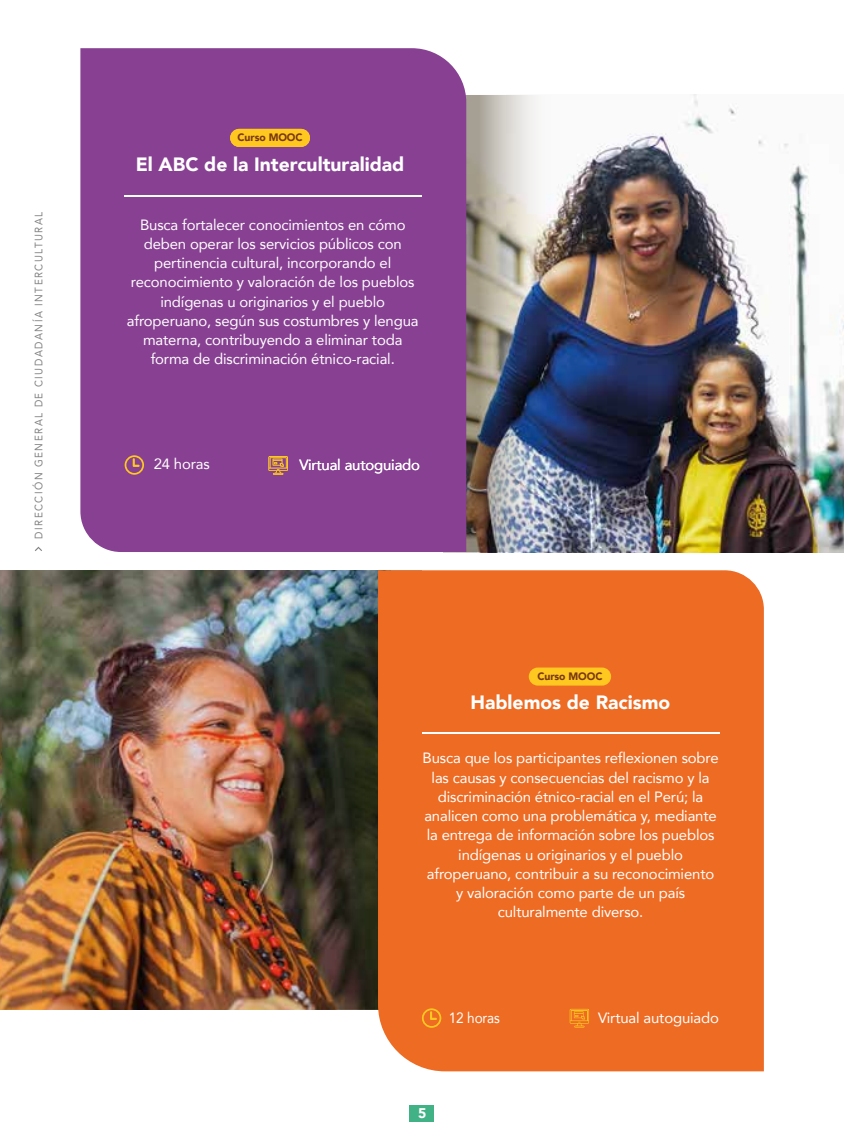
<style>
.page{position:relative;width:844px;height:1141px;background:#fff}
.page>*{position:absolute;margin:0;border:0;box-sizing:border-box;transform-origin:0 0}
.t1{font:900 19.25px "Avenir";color:#fff}
.t2{font:14.88px/19.2px "Avenir";letter-spacing:-.01em;color:#fff;text-align:center}
.t3{font:14.88px "Avenir";letter-spacing:-.01em;color:#fff;scale:.91 1}
.t4{font:900 14px "Avenir";color:#fff}
.t5{font:10.85px "Avenir";letter-spacing:.15em;color:#828282;scale:.91 1}
.t6{font:900 10.67px "Avenir";letter-spacing:-.01em;color:#7a3811}
</style>
<div class="page">
<img style="left:563px;top:95px;width:280px;height:457px">
<img style="left:1px;top:570px;width:260px;height:439px">
<img style="left:261px;top:570px;width:117px;height:439px">
<img style="left:466px;top:95px;width:97px;height:457px">
<div style="left:80px;top:48px;width:386px;height:504px;background:#884192"></div>
<div style="left:378px;top:570px;width:385px;height:501px;background:#ed6b23"></div>
<hr style="left:124px;top:196px;width:297px;height:1px;background:#fff">
<svg style="left:125px;top:455px;width:19px;height:20px"></svg>
<hr style="left:422px;top:732px;width:297px;height:1px;background:#fff">
<div style="left:528px;top:668px;width:83px;height:18px;background:#fec820;border-radius:9px"></div>
<svg style="left:422px;top:1008px;width:19px;height:20px"></svg>
<svg style="left:35px;top:547px;width:7px;height:4px"></svg>
<svg style="left:569px;top:1009px;width:20px;height:19px"></svg>
<svg style="left:268px;top:456px;width:20px;height:19px"></svg>
<div style="left:230px;top:129px;width:80px;height:18px;background:#fec820;border-radius:9px"></div>
<div style="left:409px;top:1105px;width:25px;height:16px;background:#41b285"></div>
<p class="t5" style="left:30px;top:539px;width:361px;rotate:-90deg">DIRECCIÓN GENERAL DE CIUDADANÍA INTERCULTURAL</p>
<p class="t6" style="left:237px;top:129px;width:67px">Curso MOOC</p>
<p class="t1" style="left:136px;top:147px;width:270px">El ABC de la Interculturalidad</p>
<p class="t2" style="left:127px;top:214px;width:293px">Busca fortalecer conocimientos en cómo deben operar los servicios públicos con pertinencia cultural, incorporando el reconocimiento y valoración de los pueblos indígenas u originarios y el pueblo afroperuano, según sus costumbres y lengua materna, contribuyendo a eliminar toda forma de discriminación étnico-racial.</p>
<p class="t2" style="left:154px;top:454px;width:58px">24 horas</p>
<p class="t2" style="left:299px;top:455px;width:122px">Virtual autoguiado</p>
<p class="t6" style="left:537px;top:667px;width:67px">Curso MOOC</p>
<p class="t1" style="left:470px;top:686px;width:201px">Hablemos de Racismo</p>
<p class="t2" style="left:422px;top:748px;width:297px">Busca que los participantes reflexionen sobre las causas y consecuencias del racismo y la discriminación étnico-racial en el Perú; la analicen como una problemática y, mediante la entrega de información sobre los pueblos indígenas u originarios y el pueblo afroperuano, contribuir a su reconocimiento y valoración como parte de un país culturalmente diverso.</p>
<p class="t3" style="left:448px;top:1006px;width:58px">12 horas</p>
<p class="t2" style="left:598px;top:1008px;width:122px">Virtual autoguiado</p>
<p class="t4" style="left:418px;top:1101px;width:10px">5</p>
</div>
